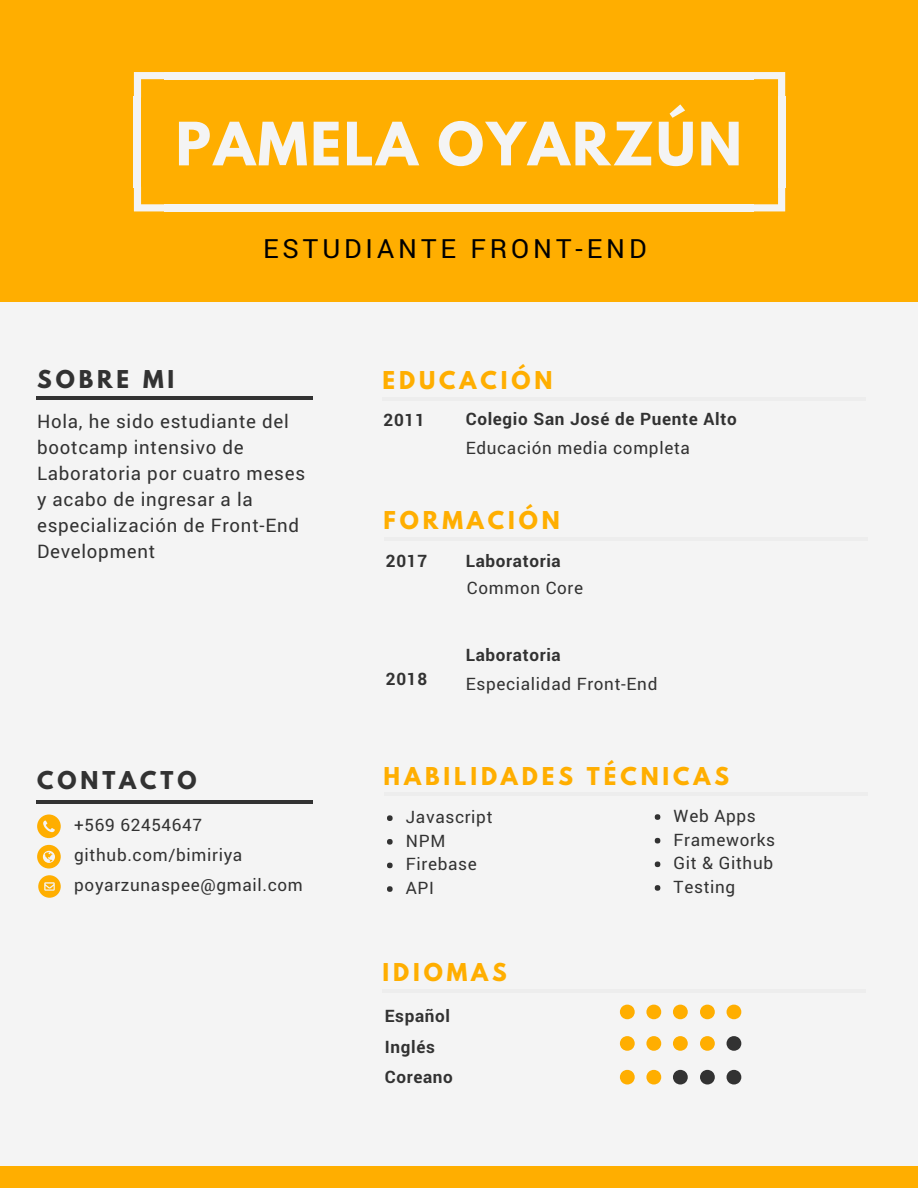
<style>
.page{position:relative;width:918px;height:1188px;background:#f4f4f4}
.page>*{position:absolute;margin:0;border:0;box-sizing:border-box;transform-origin:0 0}
.t1{font:700 52.95px "League Spartan";letter-spacing:.05em;color:#f4f4f4}
.t2{font:26.4px "Roboto";letter-spacing:.15em;color:#000}
.t3{font:700 21.75px "League Spartan";letter-spacing:.18em;color:#ffae00}
.t4{font:700 21.75px "League Spartan";letter-spacing:.18em;color:#323232}
.t5{font:18.75px/25.8px "Roboto";letter-spacing:.04em;color:#323232}
.t6{font:17.1px/23.7px "Roboto";letter-spacing:.04em;color:#323232}
.t7{font:700 17.1px/30.3px "Roboto";letter-spacing:.04em;color:#323232}
</style>
<div class="page">
<div style="left:0;top:0;width:918px;height:302px;background:#ffae00"></div>
<svg style="left:134px;top:72px;width:31px;height:25px"></svg>
<div style="left:134px;top:96px;width:7px;height:92px;background:#f4f4f4"></div>
<svg style="left:134px;top:187px;width:30px;height:24px"></svg>
<div style="left:164px;top:204px;width:590px;height:7px;background:#f4f4f4"></div>
<svg style="left:754px;top:188px;width:31px;height:23px"></svg>
<div style="left:778px;top:96px;width:7px;height:92px;background:#f4f4f4"></div>
<div style="left:164px;top:72px;width:590px;height:7px;background:#f4f4f4"></div>
<svg style="left:753px;top:72px;width:32px;height:24px"></svg>
<svg style="left:37px;top:814px;width:24px;height:24px"></svg>
<svg style="left:37px;top:845px;width:24px;height:23px"></svg>
<svg style="left:38px;top:875px;width:23px;height:23px"></svg>
<hr style="left:36px;top:800px;width:277px;height:3px;background:#323232">
<svg style="left:387px;top:815px;width:6px;height:6px"></svg>
<svg style="left:387px;top:839px;width:6px;height:6px"></svg>
<svg style="left:387px;top:863px;width:6px;height:5px"></svg>
<svg style="left:387px;top:886px;width:6px;height:6px"></svg>
<hr style="left:384px;top:792px;width:483px;height:3px;background:#ededed">
<svg style="left:655px;top:814px;width:5px;height:6px"></svg>
<svg style="left:655px;top:838px;width:5px;height:5px"></svg>
<svg style="left:655px;top:861px;width:5px;height:6px"></svg>
<svg style="left:655px;top:885px;width:5px;height:6px"></svg>
<hr style="left:384px;top:538px;width:483px;height:3px;background:#ededed">
<hr style="left:36px;top:396px;width:277px;height:3px;background:#323232">
<div style="left:0;top:1167px;width:918px;height:21px;background:#ffae00"></div>
<hr style="left:383px;top:397px;width:483px;height:4px;background:#ededed">
<hr style="left:383px;top:989px;width:483px;height:3px;background:#ededed">
<svg style="left:620px;top:1036px;width:15px;height:15px"></svg>
<svg style="left:646px;top:1036px;width:15px;height:15px"></svg>
<svg style="left:673px;top:1036px;width:15px;height:15px"></svg>
<svg style="left:700px;top:1036px;width:15px;height:15px"></svg>
<svg style="left:727px;top:1036px;width:14px;height:15px"></svg>
<svg style="left:620px;top:1070px;width:15px;height:14px"></svg>
<svg style="left:646px;top:1070px;width:15px;height:14px"></svg>
<svg style="left:673px;top:1070px;width:15px;height:14px"></svg>
<svg style="left:700px;top:1070px;width:15px;height:14px"></svg>
<svg style="left:727px;top:1070px;width:14px;height:14px"></svg>
<svg style="left:620px;top:1005px;width:15px;height:14px"></svg>
<svg style="left:646px;top:1005px;width:15px;height:14px"></svg>
<svg style="left:673px;top:1005px;width:15px;height:14px"></svg>
<svg style="left:700px;top:1005px;width:15px;height:14px"></svg>
<svg style="left:727px;top:1005px;width:14px;height:14px"></svg>
<h1 class="t1" style="left:176px;top:118px;width:568px">PAMELA OYARZÚN</h1>
<h2 class="t2" style="left:263px;top:230px;width:385px">ESTUDIANTE FRONT-END</h2>
<p class="t4" style="left:37px;top:368px;width:139px">SOBRE MI</p>
<p class="t5" style="left:37px;top:408px;width:270px">Hola, he sido estudiante del bootcamp intensivo de<br>Laboratoria por cuatro meses y acabo de ingresar a la especialización de Front-End<br>Development</p>
<p class="t4" style="left:37px;top:770px;width:161px">CONTACTO</p>
<p class="t6" style="left:74px;top:810px;width:230px;line-height:29.8px">+569 62454647 github.com/bimiriya poyarzunaspee@gmail.com</p>
<p class="t3" style="left:382px;top:369px;width:171px">EDUCACIÓN</p>
<p class="t7" style="left:384px;top:404px;width:43px">2011</p>
<p class="t7" style="left:466px;top:403px;width:273px">Colegio San José de Puente Alto</p>
<p class="t6" style="left:466px;top:436px;width:226px">Educación media completa</p>
<p class="t3" style="left:384px;top:510px;width:178px">FORMACIÓN</p>
<p class="t7" style="left:386px;top:545px;width:43px">2017</p>
<p class="t7" style="left:466px;top:545px;width:97px">Laboratoria</p>
<p class="t6" style="left:467px;top:575px;width:118px">Common Core</p>
<p class="t7" style="left:386px;top:663px;width:43px">2018</p>
<p class="t7" style="left:466px;top:639px;width:97px">Laboratoria</p>
<p class="t6" style="left:466px;top:672px;width:193px">Especialidad Front-End</p>
<p class="t3" style="left:384px;top:765px;width:347px">HABILIDADES TÉCNICAS</p>
<p class="t6" style="left:406px;top:805px;width:88px">Javascript<br>NPM<br>Firebase<br>API</p>
<p class="t6" style="left:674px;top:804px;width:103px">Web Apps<br>Frameworks<br>Git &amp; Github<br>Testing</p>
<p class="t3" style="left:382px;top:961px;width:126px">IDIOMAS</p>
<p class="t7" style="left:385px;top:1001px;width:70px">Español<br>Inglés<br>Coreano</p>
</div>
